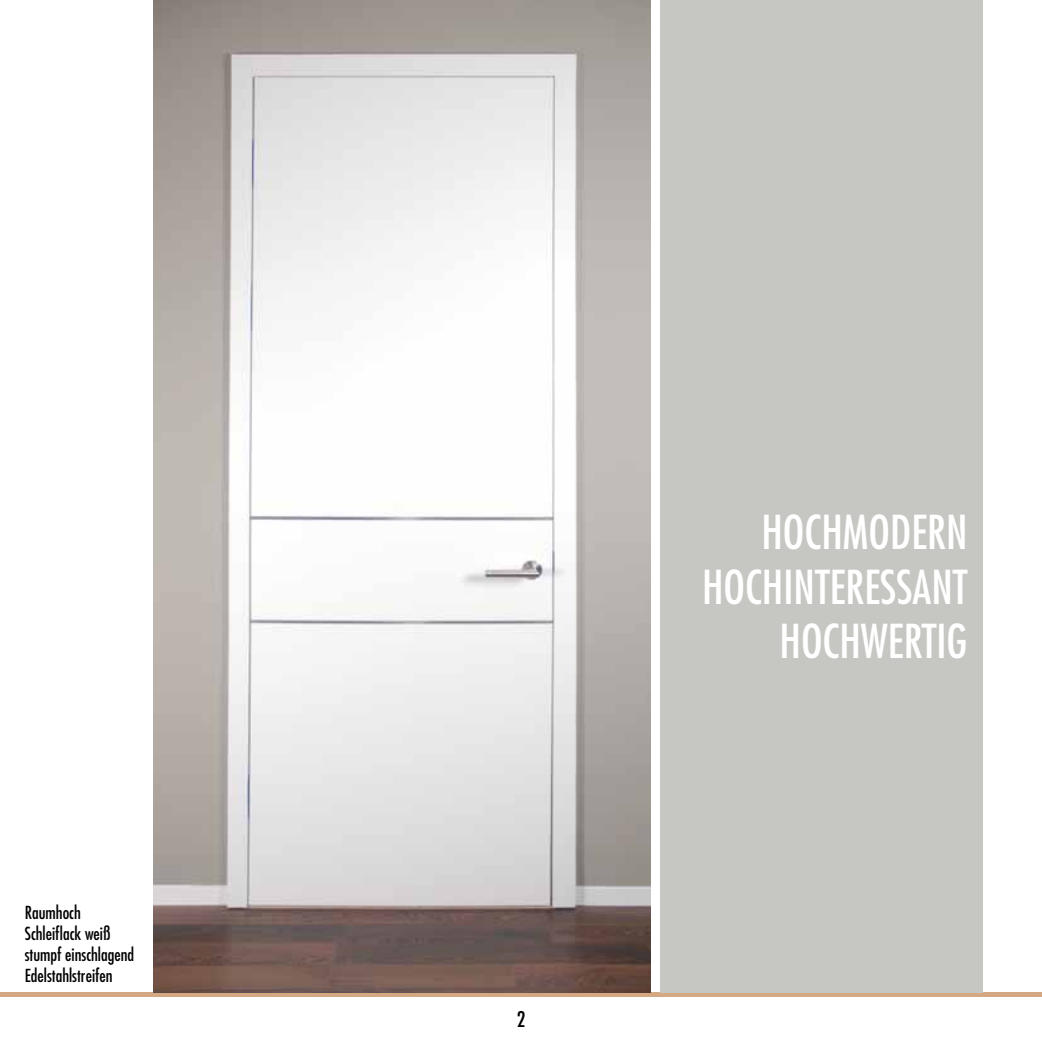
<style>
.page{position:relative;width:1042px;height:1042px;background:#fff}
.page>*{position:absolute;margin:0;border:0;box-sizing:border-box;transform-origin:0 0}
.t1{font:condensed 45.5px/54.6px "Futura";color:#fff;text-align:right}
.t2{font:condensed 21px "Futura";color:#000}
.t3{font:condensed 17.5px/21px "Futura";color:#000}
</style>
<div class="page">
<div style="left:0;top:992px;width:1042px;height:5px;background:#d3a882"></div>
<div style="left:660px;top:0;width:322px;height:992px;background:#c6c6c2"></div>
<img style="left:154px;top:0;width:496px;height:992px">
<p class="t3" style="left:25px;top:901px;width:111px">Raumhoch<br>Schleiflack weiß stumpf einschlagend<br>Edelstahlstreifen</p>
<p class="t2" style="left:517px;top:1006px;width:10px">2</p>
<h1 class="t1" style="left:702px;top:504px;width:267px">hochmodern hochinteressant hochwertig</h1>
</div>
